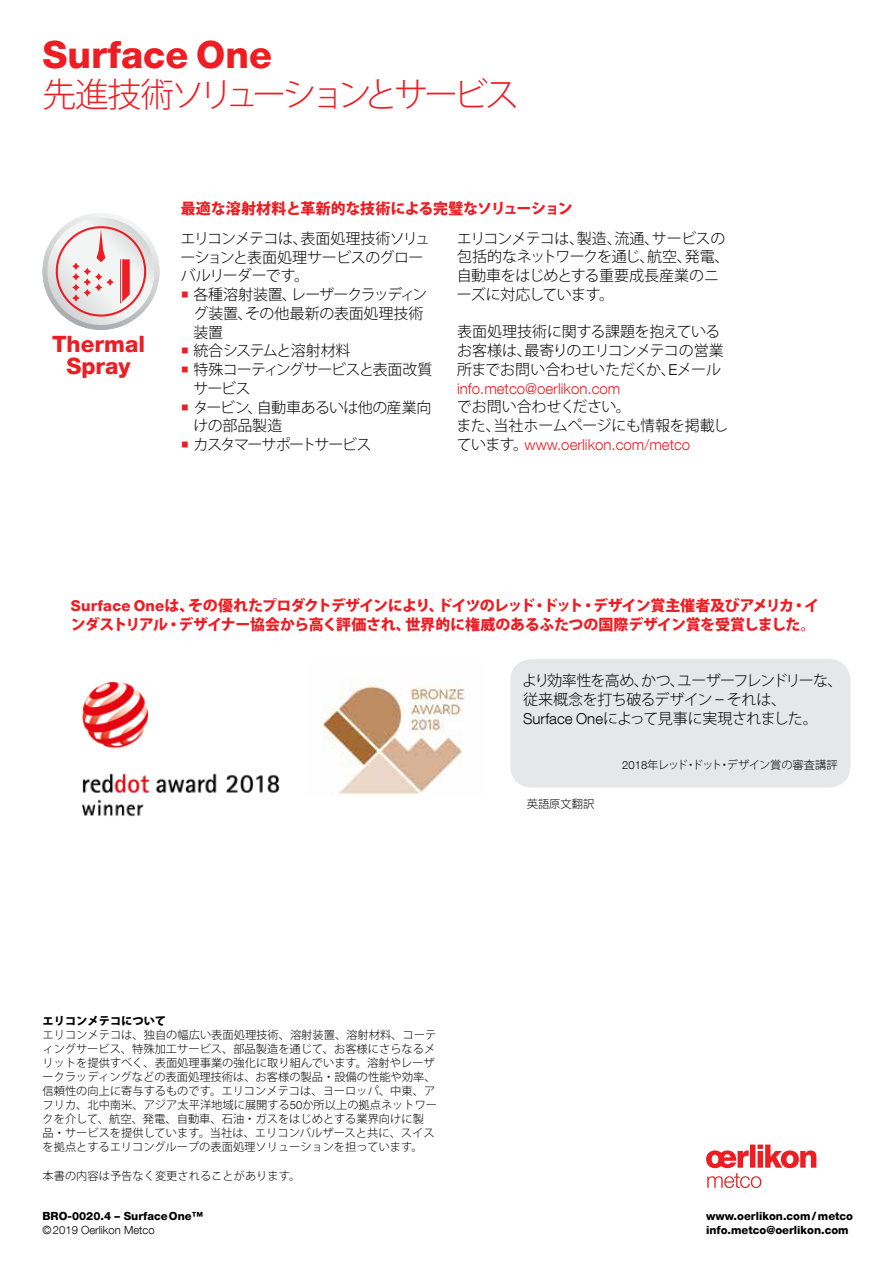
<style>
.page{position:relative;width:893px;height:1263px;background:#fff}
.page>*{position:absolute;margin:0;border:0;box-sizing:border-box;transform-origin:0 0}
.t1{font:800 37.5px "Helvetica Neue LT Com";color:#ed1d24}
.t2{font:300 33.75px "Koz Go Pro";letter-spacing:-.115em;color:#ed1d24}
.t3{font:800 22.5px/22.5px "Helvetica Neue LT Com";color:#ed1d24;text-align:center}
.t4{font:300 15px/18.8px "Koz Go Pro";letter-spacing:-.035em;color:#000}
.t5{font:800 15px/18.8px "Koz Go Pro";letter-spacing:-.035em;color:#ed1d24}
.t6{font:300 15px/18.8px "Koz Go Pro";letter-spacing:-.01em;color:#000}
.t7{font:300 15px "Helvetica Neue LT Com";color:#ed1d24}
.t8{font:300 15px/18.8px "Koz Go Pro";letter-spacing:-.015em;color:#000}
.t9{font:800 15px "Koz Go Pro";letter-spacing:-.015em;color:#ed1d24}
.t10{font:300 11.25px/14.1px "Koz Go Pro";color:#000}
.t11{font:800 11.25px/14.1px "Helvetica Neue LT Com";color:#000}
.t12{font:300 11.25px "Koz Go Pro";letter-spacing:-.03em;color:#000}
.t13{font:300 11.25px "Helvetica Neue LT Com";color:#000}
.t14{font:800 11.25px "Koz Go Pro";color:#000}
.s1{font-family:"Helvetica Neue LT Com"}
.s2{font-family:"Koz Go Pro";color:#000}
.s3{font-family:"Nimbus Sans Global"}
</style>
<div class="page">
<svg style="left:43px;top:213px;width:116px;height:117px"></svg>
<svg style="left:47px;top:218px;width:108px;height:107px"></svg>
<svg style="left:56px;top:226px;width:90px;height:91px"></svg>
<img style="left:323px;top:684px;width:142px;height:111px">
<img style="left:81px;top:681px;width:199px;height:136px">
<div style="left:510px;top:659px;width:340px;height:128px;background:#e6e7e8;border-radius:21px"></div>
<svg style="left:706px;top:1144px;width:110px;height:44px"></svg>
<h1 class="t1" style="left:43px;top:33px;width:231px">Surface One</h1>
<h2 class="t2" style="left:43px;top:72px;width:478px">先進技術ソリューションとサービス</h2>
<h3 class="t3" style="left:52px;top:332px;width:94px">Thermal<br>Spray</h3>
<h3 class="t9" style="left:181px;top:199px;width:394px">最適な溶射材料と革新的な技術による完璧なソリューション</h3>
<h3 class="t4" style="left:181px;top:229px;width:251px">エリコンメテコは、表面処理技術ソリューションと表面処理サービスのグローバルリーダーです。</h3>
<h3 class="t4" style="left:193px;top:285px;width:240px">各種溶射装置、レーザークラッディング装置、その他最新の表面処理技術装置<br>統合システムと溶射材料<br>特殊コーティングサービスと表面改質サービス<br>タービン、自動車あるいは他の産業向けの部品製造<br>カスタマーサポートサービス</h3>
<h3 class="t4" style="left:457px;top:229px;width:274px">エリコンメテコは、製造、流通、サービスの包括的なネットワークを通じ、航空、発電、自動車をはじめとする重要成長産業のニーズに対応しています。</h3>
<h3 class="t6" style="left:457px;top:323px;width:268px">表面処理技術に関する課題を抱えているお客様は、最寄りのエリコンメテコの営業所までお問い合わせいただくか、<span class="s1">E</span>メール</h3>
<h3 class="t7" style="left:457px;top:379px;width:165px">info.metco@oerlikon.com</h3>
<h3 class="t8" style="left:456px;top:398px;width:273px">でお問い合わせください。<br>また、当社ホームページにも情報を掲載し</h3>
<h3 class="t7" style="left:457px;top:435px;width:235px"><span class="s2">ています。</span>www.oerlikon.com/metco</h3>
<h3 class="t5" style="left:71px;top:597px;width:750px"><span class="s1">Surface One</span>は、その優れたプロダクトデザインにより、ドイツのレッド・ドット・デザイン賞主催者及びアメリカ・インダストリアル・デザイナー協会から高く評価され、世界的に権威のあるふたつの国際デザイン賞を受賞しました。</h3>
<h3 class="t4" style="left:522px;top:672px;width:322px">より効率性を高め、かつ、ユーザーフレンドリーな、従来概念を打ち破るデザイン<span class="s3">－</span>それは、<br><span class="s1">Surface One</span>によって見事に実現されました。</h3>
<p class="t12" style="left:622px;top:757px;width:217px"><span class="s1">2018</span>年レッド・ドット・デザイン賞の審査講評</p>
<p class="t14" style="left:43px;top:1013px;width:125px">エリコンメテコについて</p>
<p class="t10" style="left:43px;top:1028px;width:396px">エリコンメテコは、独自の幅広い表面処理技術、溶射装置、溶射材料、コーティングサービス、特殊加工サービス、部品製造を通じて、お客様にさらなるメリットを提供すべく、表面処理事業の強化に取り組んでいます。溶射やレーザークラッディングなどの表面処理技術は、お客様の製品・設備の性能や効率、信頼性の向上に寄与するものです。エリコンメテコは、ヨーロッパ、中東、アフリカ、北中南米、アジア太平洋地域に展開する<span class="s1">50</span>か所以上の拠点ネットワークを介して、航空、発電、自動車、石油・ガスをはじめとする業界向けに製品・サービスを提供しています。当社は、エリコンバルザースと共に、スイスを拠点とするエリコングループの表面処理ソリューションを担っています。</p>
<p class="t10" style="left:43px;top:1168px;width:259px">本書の内容は予告なく変更されることがあります。</p>
<p class="t11" style="left:43px;top:1208px;width:162px">BRO-0020.4 – SurfaceOne™</p>
<p class="t13" style="left:43px;top:1223px;width:114px">©2019 Oerlikon Metco</p>
<p class="t10" style="left:527px;top:797px;width:69px">英語原文翻訳</p>
<p class="t11" style="left:706px;top:1208px;width:149px">www.oerlikon.com/metco info.metco@oerlikon.com</p>
</div>
